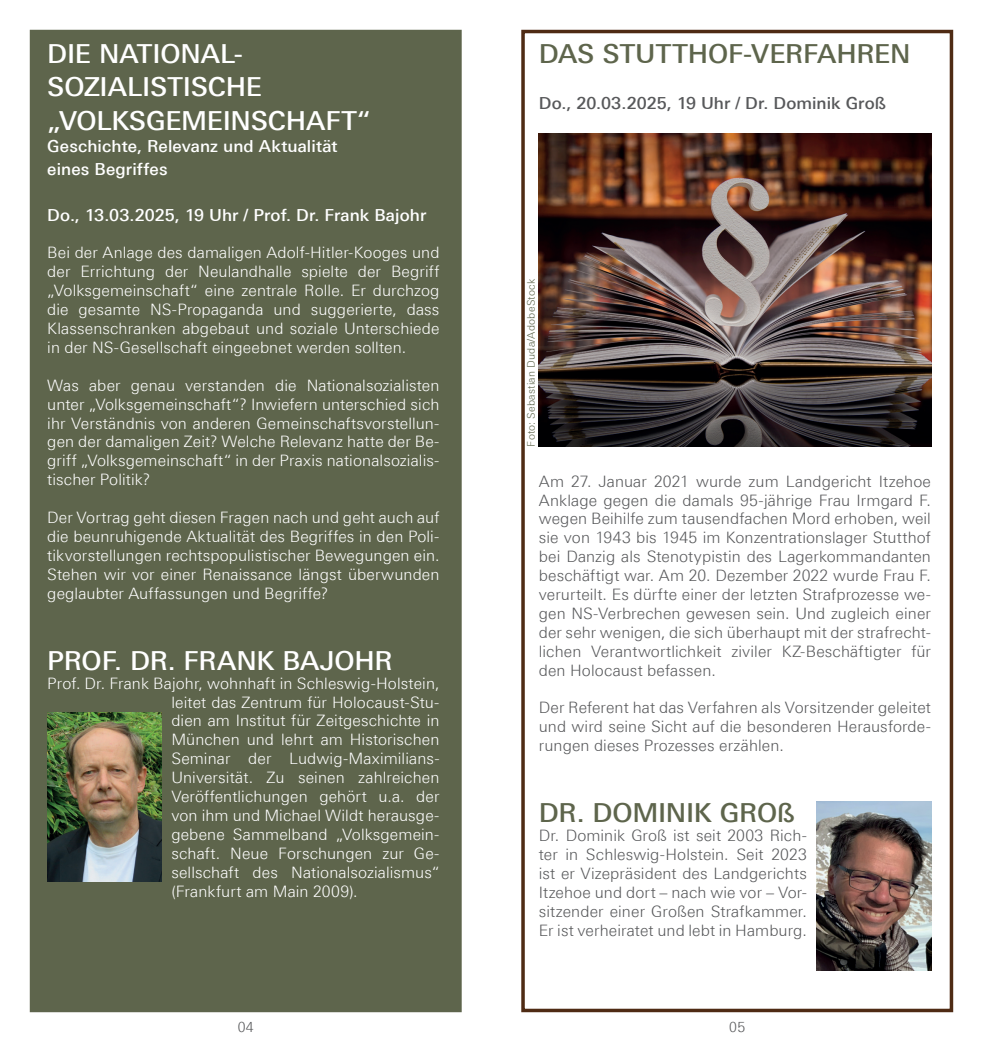
<style>
.page{position:relative;width:983px;height:1042px;background:#fff}
.page>*{position:absolute;margin:0;border:0;box-sizing:border-box;transform-origin:0 0}
.t1{font:500 26.25px/33.2px "LT Univers Basic";letter-spacing:-.01em;color:#fff}
.t2{font:500 26.25px "LT Univers Basic";letter-spacing:-.01em;color:#5e654c}
.t3{font:500 16.62px/22.8px "LT Univers Basic";letter-spacing:.005em;color:#fff}
.t4{font:500 16.62px "LT Univers Basic";letter-spacing:.005em;color:#57585a}
.t5{font:300 15.75px/18.9px "LT Univers Basic";letter-spacing:.005em;color:#fff;text-align:justify}
.t6{font:300 15.75px/18.9px "LT Univers Basic";letter-spacing:.01em;color:#57585a;text-align:justify}
.t7{font:300 14px "LT Univers Basic";color:#57585a}
.t8{font:300 10.5px "LT Univers Basic";letter-spacing:.025em;color:#5e654c}
</style>
<div class="page">
<div style="left:29px;top:29px;width:433px;height:984px;background:#5e654c"></div>
<img style="left:47px;top:713px;width:114px;height:168px">
<svg style="left:521px;top:29px;width:433px;height:984px"></svg>
<img style="left:816px;top:802px;width:114px;height:168px">
<img style="left:538px;top:134px;width:392px;height:312px">
<h1 class="t1" style="left:47px;top:37px;width:325px">DIE NATIONAL-<br>SOZIALISTISCHE „VOLKSGEMEINSCHAFT“</h1>
<p class="t3" style="left:47px;top:135px;width:292px">Geschichte, Relevanz und Aktualität eines Begriffes</p>
<p class="t3" style="left:47px;top:203px;width:380px">Do., 13.03.2025, 19 Uhr / Prof. Dr. Frank Bajohr</p>
<p class="t5" style="left:47px;top:243px;width:393px">Bei der Anlage des damaligen Adolf-Hitler-Kooges und der Errichtung der Neulandhalle spielte der Begriff „Volksgemeinschaft“ eine zentrale Rolle. Er durchzog die gesamte NS-Propaganda und suggerierte, dass Klassenschranken abgebaut und soziale Unterschiede in der NS-Gesellschaft eingeebnet werden sollten.</p>
<p class="t5" style="left:47px;top:375px;width:393px">Was aber genau verstanden die Nationalsozialisten unter „Volksgemeinschaft“? Inwiefern unterschied sich ihr Verständnis von anderen Gemeinschaftsvorstellun&shy;gen der damaligen Zeit? Welche Relevanz hatte der Be&shy;griff „Volksgemeinschaft“ in der Praxis nationalsozialis&shy;tischer Politik?</p>
<p class="t5" style="left:47px;top:508px;width:393px">Der Vortrag geht diesen Fragen nach und geht auch auf die beunruhigende Aktualität des Begriffes in den Poli&shy;tikvorstellungen rechtspopulistischer Bewegungen ein.<br>Stehen wir vor einer Renaissance längst überwunden geglaubter Auffassungen und Begriffe?</p>
<h1 class="t1" style="left:47px;top:644px;width:347px">PROF. DR. FRANK BAJOHR</h1>
<p class="t5" style="left:171px;top:673px;width:269px;text-indent:-124px">Prof. Dr. Frank Bajohr, wohnhaft in Schleswig-Holstein, leitet das Zentrum für Holocaust-Stu&shy;dien am Institut für Zeitgeschichte in München und lehrt am Historischen Seminar der Ludwig-Maximilians-Universität. Zu seinen zahlreichen Veröffentlichungen gehört u.a. der von ihm und Michael Wildt herausge&shy;gebene Sammelband „Volksgemein&shy;schaft. Neue Forschungen zur Ge&shy;sellschaft des Nationalsozialismus“ (Frankfurt am Main 2009).</p>
<h1 class="t2" style="left:538px;top:38px;width:373px">DAS STUTTHOF-VERFAHREN</h1>
<p class="t4" style="left:538px;top:93px;width:348px">Do., 20.03.2025, 19 Uhr / Dr. Dominik Groß</p>
<p class="t8" style="left:524px;top:446px;width:169px;rotate:-90deg">Foto: Sebastian Duda/AdobeStock</p>
<p class="t6" style="left:538px;top:471px;width:393px">Am 27. Januar 2021 wurde zum Landgericht Itzehoe Anklage gegen die damals 95-jährige Frau Irmgard F. wegen Beihilfe zum tausendfachen Mord erhoben, weil sie von 1943 bis 1945 im Konzentrationslager Stutthof bei Danzig als Stenotypistin des Lagerkommandanten beschäftigt war. Am 20. Dezember 2022 wurde Frau F. verurteilt. Es dürfte einer der letzten Strafprozesse we&shy;gen NS-Verbrechen gewesen sein. Und zugleich einer der sehr wenigen, die sich überhaupt mit der strafrecht&shy;lichen Verantwortlichkeit ziviler KZ-Beschäftigter für den Holocaust befassen.</p>
<p class="t6" style="left:538px;top:698px;width:393px">Der Referent hat das Verfahren als Vorsitzender geleitet und wird seine Sicht auf die besonderen Herausforde&shy;rungen dieses Prozesses erzählen.</p>
<h1 class="t2" style="left:538px;top:797px;width:257px">DR. DOMINIK GROß</h1>
<p class="t6" style="left:538px;top:826px;width:269px">Dr. Dominik Groß ist seit 2003 Rich&shy;ter in Schleswig-Holstein. Seit 2023 ist er Vizepräsident des Landgerichts Itzehoe und dort – nach wie vor – Vor&shy;sitzender einer Großen Strafkammer.<br>Er ist verheiratet und lebt in Hamburg.</p>
<p class="t7" style="left:238px;top:1018px;width:18px">04</p>
<p class="t7" style="left:729px;top:1018px;width:18px">05</p>
</div>
